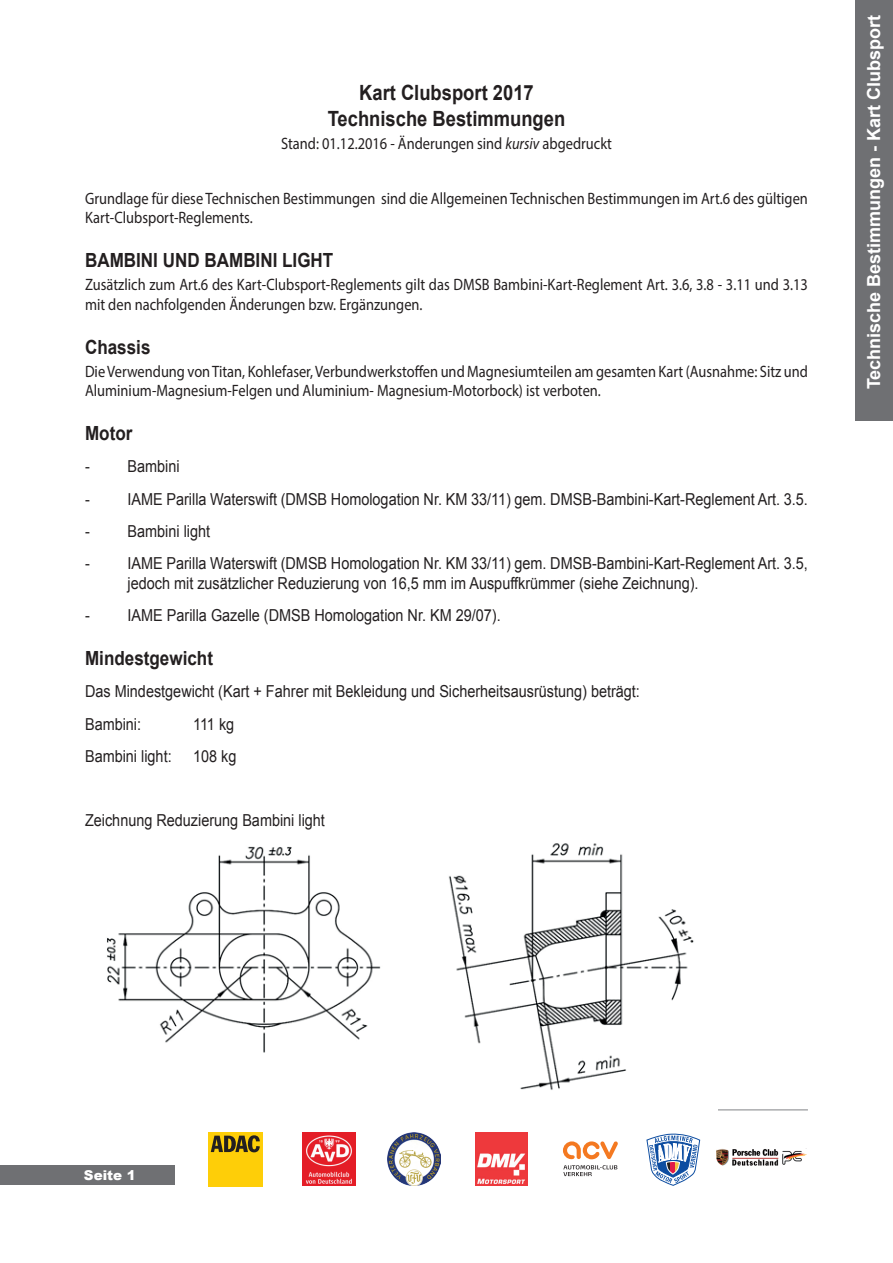
<style>
.page{position:relative;width:893px;height:1263px;background:#fff}
.page>*{position:absolute;margin:0;border:0;box-sizing:border-box;transform-origin:0 0}
.t1{font:700 21px/26px "Arial";color:#231f20;text-align:center;scale:.88 1}
.t2{font:700 19.5px "Arial";color:#231f20;scale:.88 1}
.t3{font:700 18px "Arial";color:#fff}
.t4{font:16.5px/19.5px "Myriad Pro";color:#231f20;scale:.88 1}
.t5{font:16.5px/19.5px "Arial";color:#231f20;scale:.88 1}
.t6{font:900 13.5px "Arial";color:#fff}
.s1{font-style:italic}
</style>
<div class="page">
<div style="left:0;top:1165px;width:174px;height:20px;background:#6f7073"></div>
<div style="left:856px;top:0;width:37px;height:421px;background:#6f7073"></div>
<hr style="left:85px;top:1109px;width:723px;height:1px;background:#808285">
<div style="left:208px;top:1133px;width:54px;height:54px;background:#fece08"></div>
<svg style="left:211px;top:1135px;width:49px;height:17px"></svg>
<img style="left:302px;top:1132px;width:53px;height:54px">
<img style="left:475px;top:1133px;width:53px;height:52px">
<img style="left:388px;top:1132px;width:52px;height:53px">
<svg style="left:646px;top:1134px;width:54px;height:52px"></svg>
<img style="left:716px;top:1148px;width:91px;height:18px">
<svg style="left:563px;top:1165px;width:54px;height:11px"></svg>
<svg style="left:563px;top:1141px;width:55px;height:18px"></svg>
<img style="left:86px;top:843px;width:631px;height:267px">
<p class="t1" style="left:328px;top:80px;width:271px">Kart Clubsport 2017<br>Technische Bestimmungen</p>
<p class="t4" style="left:281px;top:133px;width:377px">Stand: 01.12.2016 - Änderungen sind <span class="s1">kursiv</span> abgedruckt</p>
<p class="t4" style="left:85px;top:188px;width:823px">Grundlage für diese Technischen Bestimmungen sind die Allgemeinen Technischen Bestimmungen im Art.6 des gültigen<br>Kart-Clubsport-Reglements.</p>
<p class="t2" style="left:85px;top:247px;width:284px">BAMBINI UND BAMBINI LIGHT</p>
<p class="t4" style="left:85px;top:275px;width:823px">Zusätzlich zum Art.6 des Kart-Clubsport-Reglements gilt das DMSB Bambini-Kart-Reglement Art. 3.6, 3.8 - 3.11 und 3.13 mit den nachfolgenden Änderungen bzw. Ergänzungen.</p>
<p class="t2" style="left:85px;top:334px;width:76px">Chassis</p>
<p class="t4" style="left:85px;top:361px;width:823px">Die Verwendung von Titan, Kohlefaser, Verbundwerkstoffen und Magnesiumteilen am gesamten Kart (Ausnahme: Sitz und<br>Aluminium-Magnesium-Felgen und Aluminium- Magnesium-Motorbock) ist verboten.</p>
<p class="t2" style="left:85px;top:420px;width:55px">Motor</p>
<p class="t5" style="left:85px;top:457px;width:109px">- Bambini</p>
<p class="t5" style="left:85px;top:489px;width:823px">- IAME Parilla Waterswift (DMSB Homologation Nr. KM 33/11) gem. DMSB-Bambini-Kart-Reglement Art. 3.5.</p>
<p class="t5" style="left:85px;top:522px;width:144px">- Bambini light</p>
<p class="t5" style="left:128px;top:554px;width:775px;text-indent:-43px">- IAME Parilla Waterswift (DMSB Homologation Nr. KM 33/11) gem. DMSB-Bambini-Kart-Reglement Art. 3.5, jedoch mit zusätzlicher Reduzierung von 16,5 mm im Auspuffkrümmer (siehe Zeichnung).</p>
<p class="t5" style="left:85px;top:606px;width:474px">- IAME Parilla Gazelle (DMSB Homologation Nr. KM 29/07).</p>
<p class="t2" style="left:85px;top:645px;width:147px">Mindestgewicht</p>
<p class="t5" style="left:85px;top:675px;width:632px;line-height:32.2px">Das Mindestgewicht (Kart + Fahrer mit Bekleidung und Sicherheitsausrüstung) beträgt:<br>Bambini:</p>
<p class="t5" style="left:193px;top:714px;width:48px">111 kg</p>
<p class="t5" style="left:85px;top:746px;width:100px">Bambini light:</p>
<p class="t5" style="left:193px;top:746px;width:51px">108 kg</p>
<p class="t5" style="left:85px;top:811px;width:274px">Zeichnung Reduzierung Bambini light</p>
<p class="t3" style="left:862px;top:389px;width:376px;rotate:-90deg">Technische Bestimmungen - Kart Clubsport</p>
<p class="t6" style="left:84px;top:1165px;width:53px">Seite 1</p>
</div>
